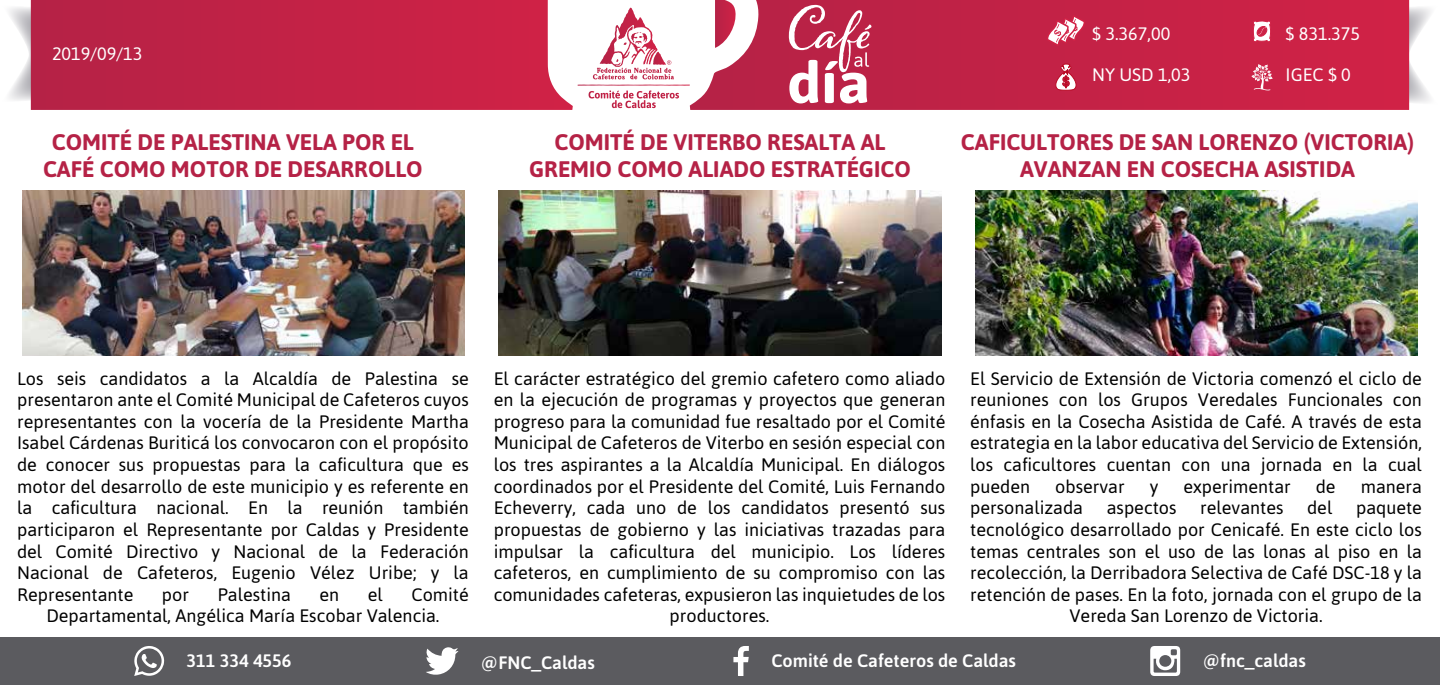
<style>
.page{position:relative;width:1440px;height:685px;background:#fff}
.page>*{position:absolute;margin:0;border:0;box-sizing:border-box;transform-origin:0 0}
.t1{font:700 22.5px/27px "Asap";color:#b52246;text-align:center}
.t2{font:18px/21.6px "Asap";color:#000;text-align:justify}
.t3{font:500 18px "Asap";color:#fff}
.t4{font:18px "Asap";color:#fff}
</style>
<div class="page">
<svg style="left:9px;top:4px;width:22px;height:99px"></svg>
<svg style="left:1409px;top:4px;width:22px;height:101px"></svg>
<svg style="left:31px;top:0;width:542px;height:110px;background:#c42a4d"></svg>
<svg style="left:690px;top:0;width:719px;height:110px;background:#c82f51"></svg>
<svg style="left:577px;top:8px;width:113px;height:100px"></svg>
<div style="left:0;top:636px;width:1440px;height:48px;background:#5b5b5f"></div>
<svg style="left:426px;top:647px;width:32px;height:27px"></svg>
<svg style="left:733px;top:646px;width:16px;height:29px"></svg>
<svg style="left:1150px;top:646px;width:30px;height:29px"></svg>
<svg style="left:134px;top:646px;width:30px;height:29px"></svg>
<svg style="left:789px;top:5px;width:82px;height:98px"></svg>
<img style="left:499px;top:190px;width:442px;height:165px">
<img style="left:975px;top:190px;width:443px;height:165px">
<img style="left:22px;top:190px;width:443px;height:165px">
<svg style="left:1253px;top:20px;width:18px;height:22px"></svg>
<svg style="left:1055px;top:64px;width:21px;height:28px"></svg>
<svg style="left:1047px;top:15px;width:38px;height:31px"></svg>
<svg style="left:1251px;top:64px;width:22px;height:26px"></svg>
<p class="t4" style="left:52px;top:42px;width:92px">2019/09/13</p>
<p class="t1" style="left:43px;top:128px;width:381px">COMITÉ DE PALESTINA VELA POR EL<br>CAFÉ COMO MOTOR DE DESARROLLO</p>
<p class="t4" style="left:1092px;top:22px;width:80px">$ 3.367,00</p>
<p class="t4" style="left:1092px;top:62px;width:100px">NY USD 1,03</p>
<p class="t4" style="left:1286px;top:22px;width:76px">$ 831.375</p>
<p class="t4" style="left:1286px;top:62px;width:67px">IGEC $ 0</p>
<p class="t1" style="left:529px;top:128px;width:383px">COMITÉ DE VITERBO RESALTA AL<br>GREMIO COMO ALIADO ESTRATÉGICO</p>
<p class="t1" style="left:961px;top:128px;width:455px">CAFICULTORES DE SAN LORENZO (VICTORIA)<br>AVANZAN EN COSECHA ASISTIDA</p>
<p class="t2" style="left:17px;top:366px;width:453px">Los seis candidatos a la Alcaldía de Palestina se presentaron ante el Comité Municipal de Cafeteros cuyos representantes con la vocería de la Presidente Martha Isabel Cárdenas Buriticá los convocaron con el propósito de conocer sus propuestas para la caficultura que es motor del desarrollo de este municipio y es referente en la caficultura nacional. En la reunión también participaron el Representante por Caldas y Presidente del Comité Directivo y Nacional de la Federación Nacional de Cafeteros, Eugenio Vélez Uribe; y la Representante</p>
<p class="t2" style="left:46px;top:582px;width:424px;text-indent:365px">Comité<br>Departamental, Angélica María Escobar Valencia.</p>
<p class="t2" style="left:162px;top:582px;width:29px">por</p>
<p class="t2" style="left:218px;top:582px;width:75px">Palestina</p>
<p class="t2" style="left:320px;top:582px;width:21px">en</p>
<p class="t2" style="left:368px;top:582px;width:17px">el</p>
<p class="t2" style="left:494px;top:366px;width:453px;text-align:center">El carácter estratégico del gremio cafetero como aliado en la ejecución de programas y proyectos que generan progreso para la comunidad fue resaltado por el Comité Municipal de Cafeteros de Viterbo en sesión especial con los tres aspirantes a la Alcaldía Municipal. En diálogos coordinados por el Presidente del Comité, Luis Fernando Echeverry, cada uno de los candidatos presentó sus propuestas de gobierno y las iniciativas trazadas para impulsar la caficultura del municipio. Los líderes cafeteros, en cumplimiento de su compromiso con las comunidades cafeteras, expusieron las inquietudes de los productores.</p>
<p class="t2" style="left:970px;top:366px;width:453px">El Servicio de Extensión de Victoria comenzó el ciclo de reuniones con los Grupos Veredales Funcionales con énfasis en la Cosecha Asistida de Café. A través de esta estrategia en la labor educativa del Servicio de Extensión, los caficultores cuentan con una jornada en la cual pueden</p>
<p class="t2" style="left:1055px;top:474px;width:71px">observar</p>
<p class="t2" style="left:1150px;top:474px;width:10px">y</p>
<p class="t2" style="left:1183px;top:474px;width:109px">experimentar</p>
<p class="t2" style="left:1316px;top:474px;width:21px">de</p>
<p class="t2" style="left:1361px;top:474px;width:63px">manera</p>
<p class="t2" style="left:970px;top:496px;width:114px">personalizada</p>
<p class="t2" style="left:1107px;top:496px;width:71px">aspectos</p>
<p class="t2" style="left:1200px;top:496px;width:85px">relevantes</p>
<p class="t2" style="left:1307px;top:496px;width:27px">del</p>
<p class="t2" style="left:1356px;top:496px;width:67px">paquete</p>
<p class="t2" style="left:970px;top:517px;width:453px">tecnológico desarrollado por Cenicafé. En este ciclo los</p>
<p class="t2" style="left:970px;top:539px;width:453px">temas centrales son el uso de las lonas al piso en la</p>
<p class="t2" style="left:970px;top:561px;width:453px">recolección, la Derribadora Selectiva de Café DSC-18 y la</p>
<p class="t2" style="left:970px;top:582px;width:453px">retención de pases. En la foto, jornada con el grupo de la</p>
<p class="t2" style="left:1070px;top:604px;width:255px">Vereda San Lorenzo de Victoria.</p>
<p class="t3" style="left:187px;top:648px;width:106px">311 334 4556</p>
<p class="t3" style="left:481px;top:650px;width:115px">@FNC_Caldas</p>
<p class="t3" style="left:771px;top:648px;width:246px">Comité de Cafeteros de Caldas</p>
<p class="t3" style="left:1203px;top:647px;width:105px">@fnc_caldas</p>
</div>
